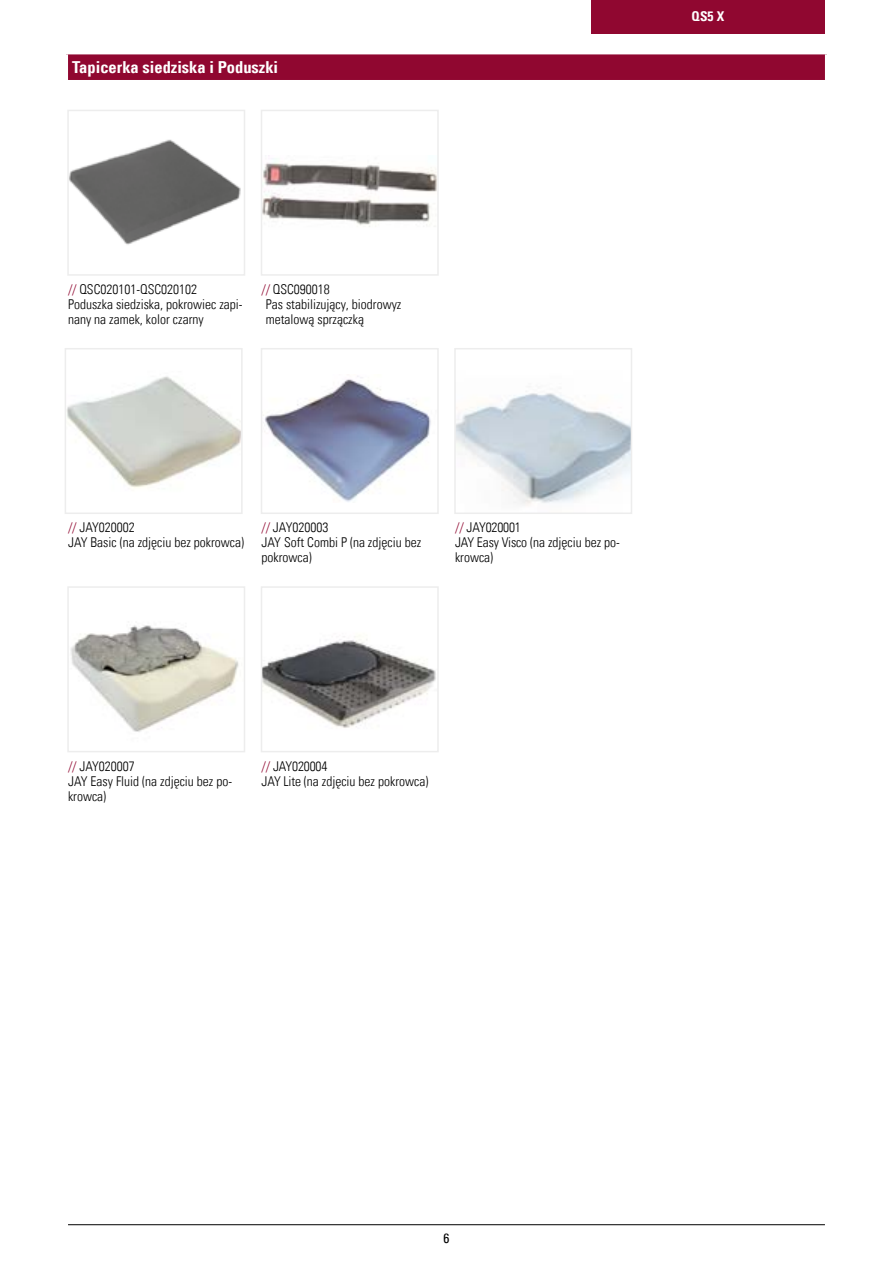
<style>
.page{position:relative;width:893px;height:1263px;background:#fff}
.page>*{position:absolute;margin:0;border:0;box-sizing:border-box;transform-origin:0 0}
.t1{font:16.5px "Univers Com 67 Bold Cond";color:#fff}
.t2{font:13.5px/15px "Univers Com 47 Light Cond";color:#000}
.t3{font:13.5px "Univers Com 67 Bold Cond";color:#fff}
.t4{font:condensed 13.5px "Univers Com 57";color:#000}
.s1{color:#900730}
</style>
<div class="page">
<img style="left:68px;top:376px;width:172px;height:112px">
<div style="left:65px;top:348px;width:178px;height:166px;border:2px solid #ededed"></div>
<img style="left:70px;top:625px;width:169px;height:107px">
<div style="left:67px;top:586px;width:178px;height:166px;border:2px solid #ededed"></div>
<img style="left:264px;top:376px;width:167px;height:126px">
<div style="left:261px;top:348px;width:178px;height:166px;border:2px solid #ededed"></div>
<img style="left:457px;top:393px;width:172px;height:113px">
<div style="left:454px;top:348px;width:178px;height:166px;border:2px solid #ededed"></div>
<img style="left:264px;top:635px;width:172px;height:93px">
<div style="left:261px;top:586px;width:178px;height:166px;border:2px solid #ededed"></div>
<div style="left:66px;top:53px;width:761px;height:29px;background:#900730"></div>
<hr style="left:65px;top:51px;width:763px;height:3px;background:#fff">
<hr style="left:65px;top:54px;width:3px;height:26px;background:#fff">
<hr style="left:825px;top:54px;width:3px;height:26px;background:#fff">
<hr style="left:65px;top:80px;width:763px;height:3px;background:#fff">
<img style="left:70px;top:139px;width:171px;height:106px">
<div style="left:67px;top:110px;width:178px;height:166px;border:2px solid #ededed"></div>
<img style="left:264px;top:162px;width:172px;height:65px">
<div style="left:261px;top:110px;width:178px;height:166px;border:2px solid #ededed"></div>
<div style="left:591px;top:0;width:234px;height:34px;background:#900730"></div>
<hr style="left:68px;top:1224px;width:757px;height:1px;background:#000">
<p class="t1" style="left:72px;top:57px;width:207px">Tapicerka siedziska i Poduszki</p>
<p class="t3" style="left:692px;top:8px;width:34px">QS5 X</p>
<p class="t2" style="left:68px;top:282px;width:176px"><span class="s1">//</span> QSC020101-QSC020102<br>Poduszka siedziska, pokrowiec zapi&shy;nany na zamek, kolor czarny</p>
<p class="t2" style="left:266px;top:282px;width:137px;text-indent:-4px"><span class="s1">//</span> QSC090018<br>Pas stabilizujący, biodrowyz metalową sprzączką</p>
<p class="t2" style="left:68px;top:520px;width:178px"><span class="s1">//</span> JAY020002<br>JAY Basic (na zdjęciu bez pokrowca)</p>
<p class="t2" style="left:261px;top:520px;width:161px"><span class="s1">//</span> JAY020003<br>JAY Soft Combi P (na zdjęciu bez pokrowca)</p>
<p class="t2" style="left:455px;top:520px;width:167px"><span class="s1">//</span> JAY020001<br>JAY Easy Visco (na zdjęciu bez po&shy;krowca)</p>
<p class="t2" style="left:68px;top:758px;width:166px"><span class="s1">//</span> JAY020007<br>JAY Easy Fluid (na zdjęciu bez po&shy;krowca)</p>
<p class="t2" style="left:261px;top:758px;width:168px"><span class="s1">//</span> JAY020004<br>JAY Lite (na zdjęciu bez pokrowca)</p>
<p class="t4" style="left:443px;top:1229px;width:7px">6</p>
</div>
